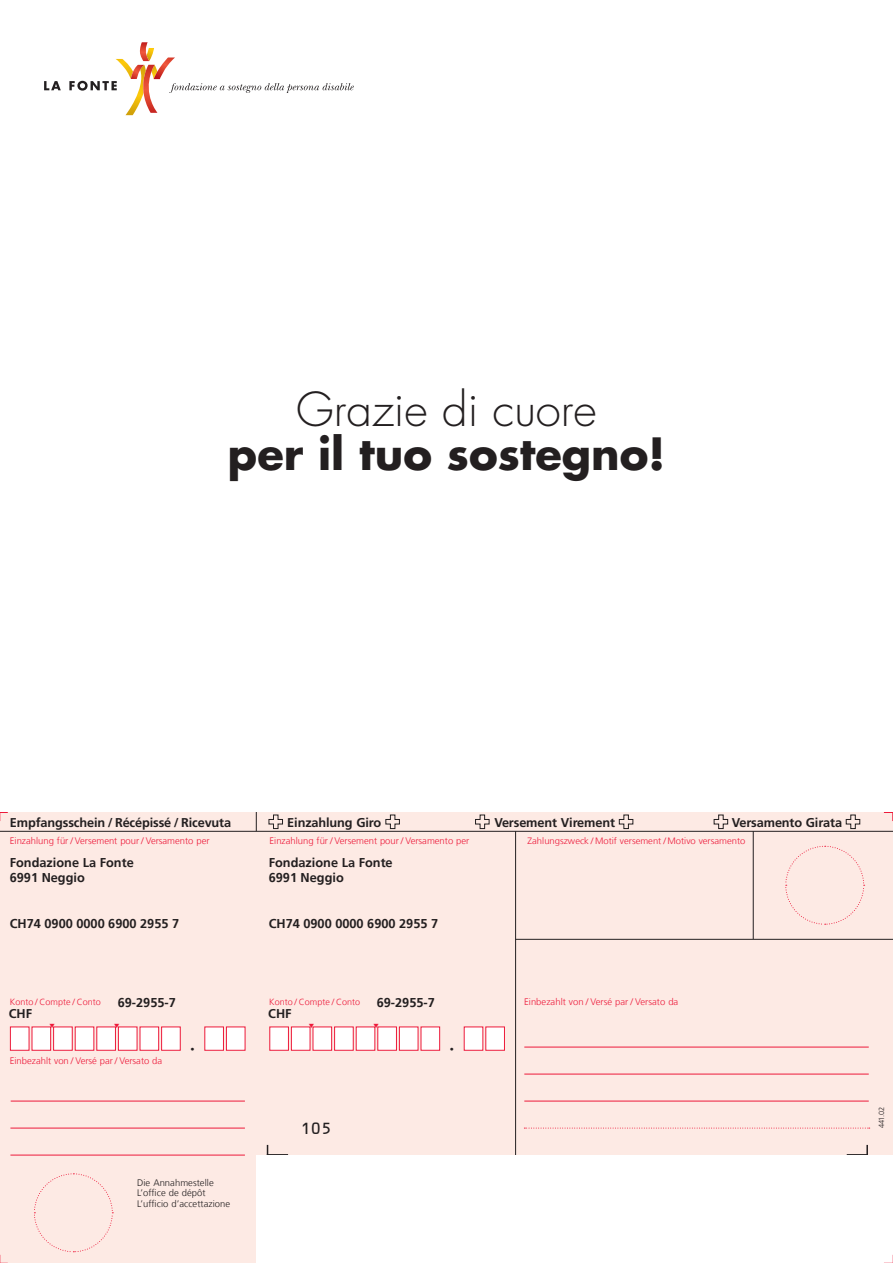
<style>
.page{position:relative;width:893px;height:1263px;background:#fff}
.page>*{position:absolute;margin:0;border:0;box-sizing:border-box;transform-origin:0 0}
.t1{font:300 45.75px "Futura Std";color:#231f20}
.t2{font:700 43.35px "Futura Std";color:#231f20}
.t3{font:18px "OCRB10 Pitch BT";color:#231f20}
.t4{font:700 12.75px/15.3px "Frutiger";color:#231f20}
.t5{font:300 9.45px "Frutiger";color:#ed1a3a}
.t6{font:300 9.45px/10.5px "Frutiger";letter-spacing:.005em;color:#231f20}
.t7{font:300 9.15px "Frutiger";color:#ed1a3a}
.t8{font:300 9px "Frutiger";color:#ed1a3a}
.t9{font:300 8.25px "Frutiger";color:#231f20}
.t10{font:300 7.5px "Frutiger";color:#231f20}
</style>
<div class="page">
<div style="left:0;top:813px;width:893px;height:450px;background:#fdeae4"></div>
<hr style="left:0;top:831px;width:893px;height:1px;background:#231f20">
<hr style="left:515px;top:939px;width:378px;height:1px;background:#231f20">
<hr style="left:515px;top:831px;width:1px;height:333px;background:#231f20">
<hr style="left:753px;top:831px;width:1px;height:108px;background:#231f20">
<svg style="left:268px;top:815px;width:15px;height:14px"></svg>
<svg style="left:385px;top:815px;width:15px;height:14px"></svg>
<svg style="left:475px;top:815px;width:15px;height:14px"></svg>
<svg style="left:619px;top:815px;width:15px;height:14px"></svg>
<svg style="left:714px;top:815px;width:14px;height:14px"></svg>
<svg style="left:846px;top:815px;width:14px;height:14px"></svg>
<svg style="left:267px;top:1145px;width:21px;height:10px"></svg>
<svg style="left:847px;top:1145px;width:21px;height:10px"></svg>
<div style="left:256px;top:1156px;width:637px;height:107px;background:#fff"></div>
<svg style="left:256px;top:813px;width:1px;height:18px"></svg>
<svg style="left:0;top:1255px;width:8px;height:8px"></svg>
<svg style="left:884px;top:1255px;width:9px;height:8px"></svg>
<hr style="left:524px;top:1101px;width:345px;height:1px;background:#ed1a3a">
<hr style="left:524px;top:1074px;width:345px;height:1px;background:#ed1a3a">
<hr style="left:524px;top:1047px;width:345px;height:1px;background:#ed1a3a">
<svg style="left:524px;top:1128px;width:346px;height:1px"></svg>
<svg style="left:785px;top:845px;width:80px;height:80px"></svg>
<hr style="left:11px;top:1101px;width:234px;height:1px;background:#ed1a3a">
<hr style="left:10px;top:1155px;width:235px;height:1px;background:#ed1a3a">
<hr style="left:10px;top:1128px;width:235px;height:1px;background:#ed1a3a">
<svg style="left:34px;top:1173px;width:79px;height:79px"></svg>
<div style="left:10px;top:1027px;width:19px;height:23px;background:#fff"></div>
<div style="left:10px;top:1027px;width:19px;height:23px;border:1px solid #ed1a3a"></div>
<div style="left:32px;top:1027px;width:19px;height:23px;background:#fff"></div>
<div style="left:32px;top:1027px;width:19px;height:23px;border:1px solid #ed1a3a"></div>
<div style="left:54px;top:1027px;width:18px;height:23px;background:#fff"></div>
<div style="left:75px;top:1027px;width:19px;height:23px;background:#fff"></div>
<div style="left:97px;top:1027px;width:18px;height:23px;background:#fff"></div>
<div style="left:118px;top:1027px;width:19px;height:23px;background:#fff"></div>
<div style="left:118px;top:1027px;width:19px;height:23px;border:1px solid #ed1a3a"></div>
<div style="left:140px;top:1027px;width:19px;height:23px;background:#fff"></div>
<div style="left:140px;top:1027px;width:19px;height:23px;border:1px solid #ed1a3a"></div>
<div style="left:162px;top:1027px;width:18px;height:23px;background:#fff"></div>
<div style="left:161px;top:1027px;width:19px;height:23px;border:1px solid #ed1a3a"></div>
<div style="left:205px;top:1027px;width:18px;height:23px;background:#fff"></div>
<div style="left:205px;top:1027px;width:19px;height:23px;border:1px solid #ed1a3a"></div>
<div style="left:226px;top:1027px;width:19px;height:23px;background:#fff"></div>
<div style="left:226px;top:1027px;width:19px;height:23px;border:1px solid #ed1a3a"></div>
<div style="left:270px;top:1027px;width:18px;height:23px;background:#fff"></div>
<div style="left:270px;top:1027px;width:19px;height:23px;border:1px solid #ed1a3a"></div>
<div style="left:291px;top:1027px;width:19px;height:23px;background:#fff"></div>
<div style="left:291px;top:1027px;width:19px;height:23px;border:1px solid #ed1a3a"></div>
<div style="left:313px;top:1027px;width:19px;height:23px;background:#fff"></div>
<div style="left:313px;top:1027px;width:19px;height:23px;border:1px solid #ed1a3a"></div>
<div style="left:335px;top:1027px;width:18px;height:23px;background:#fff"></div>
<div style="left:334px;top:1027px;width:19px;height:23px;border:1px solid #ed1a3a"></div>
<div style="left:356px;top:1027px;width:19px;height:23px;background:#fff"></div>
<div style="left:378px;top:1027px;width:18px;height:23px;background:#fff"></div>
<div style="left:378px;top:1027px;width:19px;height:23px;border:1px solid #ed1a3a"></div>
<div style="left:399px;top:1027px;width:19px;height:23px;background:#fff"></div>
<div style="left:399px;top:1027px;width:19px;height:23px;border:1px solid #ed1a3a"></div>
<div style="left:421px;top:1027px;width:19px;height:23px;background:#fff"></div>
<div style="left:421px;top:1027px;width:19px;height:23px;border:1px solid #ed1a3a"></div>
<div style="left:464px;top:1027px;width:19px;height:23px;background:#fff"></div>
<div style="left:486px;top:1027px;width:18px;height:23px;background:#fff"></div>
<div style="left:486px;top:1027px;width:19px;height:23px;border:1px solid #ed1a3a"></div>
<svg style="left:44px;top:42px;width:310px;height:73px"></svg>
<h1 class="t1" style="left:296px;top:381px;width:302px">Grazie di cuore</h1>
<h2 class="t2" style="left:228px;top:425px;width:439px">per il tuo sostegno!</h2>
<p class="t4" style="left:10px;top:815px;width:223px">Empfangsschein / Récépissé / Ricevuta</p>
<p class="t4" style="left:287px;top:815px;width:95px">Einzahlung Giro</p>
<p class="t4" style="left:494px;top:815px;width:122px">Versement Virement</p>
<p class="t4" style="left:732px;top:815px;width:112px">Versamento Girata</p>
<p class="t5" style="left:10px;top:835px;width:201px">Einzahlung für / Versement pour / Versamento per</p>
<p class="t5" style="left:270px;top:835px;width:201px">Einzahlung für / Versement pour / Versamento per</p>
<p class="t7" style="left:527px;top:835px;width:219px">Zahlungszweck / Motif versement / Motivo versamento</p>
<p class="t4" style="left:10px;top:854px;width:125px">Fondazione La Fonte<br>6991 Neggio</p>
<p class="t4" style="left:10px;top:916px;width:171px">CH74 0900 0000 6900 2955 7</p>
<p class="t4" style="left:269px;top:854px;width:125px">Fondazione La Fonte<br>6991 Neggio</p>
<p class="t4" style="left:269px;top:916px;width:171px">CH74 0900 0000 6900 2955 7</p>
<p class="t8" style="left:10px;top:997px;width:92px">Konto / Compte / Conto</p>
<p class="t8" style="left:269px;top:997px;width:92px">Konto / Compte / Conto</p>
<p class="t5" style="left:524px;top:996px;width:156px">Einbezahlt von / Versé par / Versato da</p>
<p class="t4" style="left:118px;top:995px;width:60px">69-2955-7</p>
<p class="t4" style="left:377px;top:995px;width:60px">69-2955-7</p>
<p class="t4" style="left:9px;top:1006px;width:25px">CHF</p>
<p class="t4" style="left:268px;top:1006px;width:25px">CHF</p>
<p class="t5" style="left:10px;top:1055px;width:154px">Einbezahlt von / Versé par / Versato da</p>
<p class="t9" style="left:191px;top:1044px;width:6px">•</p>
<p class="t9" style="left:450px;top:1044px;width:6px">•</p>
<h3 class="t3" style="left:300px;top:1121px;width:33px">105</h3>
<p class="t6" style="left:137px;top:1177px;width:95px">Die Annahmestelle<br>L’office de dépôt<br>L’ufficio d’accettazione</p>
<p class="t10" style="left:877px;top:1128px;width:23px;rotate:-90deg">441.02</p>
</div>
